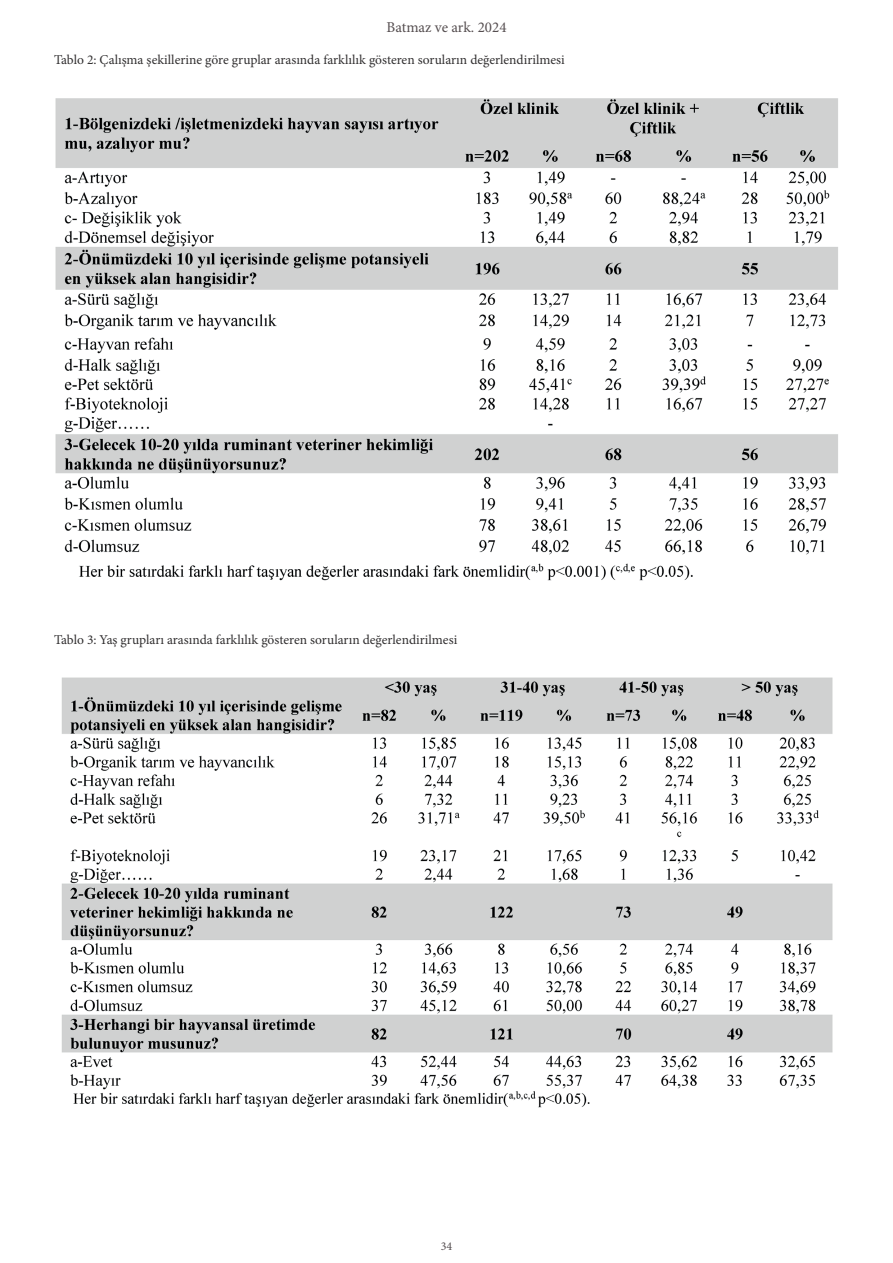
<style>
.page{position:relative;width:893px;height:1263px;background:#fff}
.page>*{position:absolute;margin:0;border:0;box-sizing:border-box;transform-origin:0 0}
.t1{font:15px "Minion Pro";color:#554e50}
.t2{font:13.5px "Minion Pro";color:#312f30}
.t3{font:12px "Minion Pro";color:#554e50}
</style>
<div class="page">
<img style="left:55px;top:98px;width:783px;height:483px">
<img style="left:61px;top:677px;width:772px;height:431px">
<p class="t1" style="left:386px;top:17px;width:122px">Batmaz ve ark. 2024</p>
<p class="t2" style="left:54px;top:50px;width:512px">Tablo 2: Çalışma şekillerine göre gruplar arasında farklılık gösteren soruların değerlendirilmesi</p>
<p class="t2" style="left:54px;top:631px;width:405px">Tablo 3: Yaş grupları arasında farklılık gösteren soruların değerlendirilmesi</p>
<p class="t3" style="left:441px;top:1238px;width:13px">34</p>
</div>
